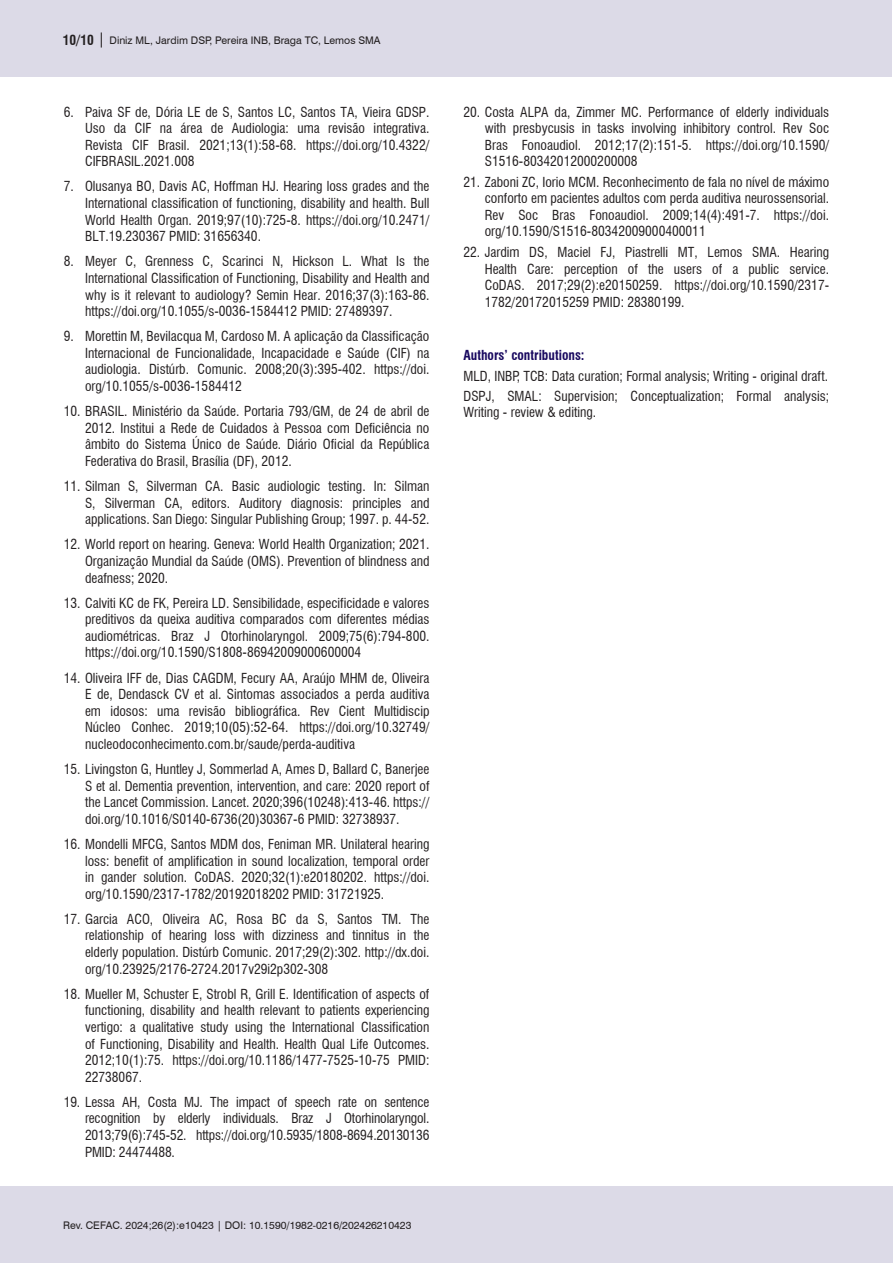
<style>
.page{position:relative;width:893px;height:1263px;background:#fff}
.page>*{position:absolute;margin:0;border:0;box-sizing:border-box;transform-origin:0 0}
.Contibuição_autor{font:condensed 13.5px/16.6px "Swiss 721 BT";color:#231f20;text-align:justify}
.Contibuição_autor_titulo{font:700 condensed 13.5px "Swiss 721 BT";color:#18085f}
.t1{font:10.5px "Swiss 721 BT";color:#231f20}
.s1{font-weight:700;font-stretch:condensed;font-size:13.5px}
.s2{font-size:15px}
</style>
<div class="page">
<div style="left:0;top:1186px;width:892px;height:77px;background:#dcdae7"></div>
<div style="left:0;top:0;width:892px;height:77px;background:#dcdae7"></div>
<p class="t1" style="left:63px;top:33px;width:319px"><span class="s1">10/10</span> <span class="s2">|</span> Diniz ML, Jardim DSP, Pereira INB, Braga TC, Lemos SMA</p>
<p class="Contibuição_autor" style="left:85px;top:103px;width:346px;text-indent:-21px">6. Paiva SF de, Dória LE de S, Santos LC, Santos TA, Vieira GDSP.<br>Uso da CIF na área de Audiologia: uma revisão integrativa.<br>Revista CIF Brasil. 2021;13(1):58-68. https://doi.org/10.4322/ CIFBRASIL.2021.008</p>
<p class="Contibuição_autor" style="left:85px;top:178px;width:346px;text-indent:-21px">7. Olusanya BO, Davis AC, Hoffman HJ. Hearing loss grades and the International classification of functioning, disability and health. Bull World Health Organ. 2019;97(10):725-8. https://doi.org/10.2471/ BLT.19.230367 PMID: 31656340.</p>
<p class="Contibuição_autor" style="left:85px;top:253px;width:346px;text-indent:-21px">8. Meyer C, Grenness C, Scarinci N, Hickson L. What Is the International Classification of Functioning, Disability and Health and why is it relevant to audiology? Semin Hear. 2016;37(3):163-86. https://doi.org/10.1055/s-0036-1584412 PMID: 27489397.</p>
<p class="Contibuição_autor" style="left:85px;top:328px;width:346px;text-indent:-21px">9. Morettin M, Bevilacqua M, Cardoso M. A aplicação da Classificação Internacional de Funcionalidade, Incapacidade e Saúde (CIF) na audiologia. Distúrb. Comunic. 2008;20(3):395-402. https://doi. org/10.1055/s-0036-1584412</p>
<p class="Contibuição_autor" style="left:85px;top:403px;width:346px;text-indent:-21px">10. BRASIL. Ministério da Saúde. Portaria 793/GM, de 24 de abril de 2012. Institui a Rede de Cuidados à Pessoa com Deficiência no âmbito do Sistema Único de Saúde. Diário Oficial da República Federativa do Brasil, Brasília (DF), 2012.</p>
<p class="Contibuição_autor" style="left:85px;top:478px;width:346px;text-indent:-21px">11. Silman S, Silverman CA. Basic audiologic testing. In: Silman S, Silverman CA, editors. Auditory diagnosis: principles and applications. San Diego: Singular Publishing Group; 1997. p. 44-52.</p>
<p class="Contibuição_autor" style="left:85px;top:536px;width:346px;text-indent:-21px">12. World report on hearing. Geneva: World Health Organization; 2021.<br>Organização Mundial da Saúde (OMS). Prevention of blindness and deafness; 2020.</p>
<p class="Contibuição_autor" style="left:85px;top:594px;width:346px;text-indent:-21px">13. Calviti KC de FK, Pereira LD. Sensibilidade, especificidade e valores preditivos da queixa auditiva comparados com diferentes médias audiométricas. Braz J Otorhinolaryngol. 2009;75(6):794-800. https://doi.org/10.1590/S1808-86942009000600004</p>
<p class="Contibuição_autor" style="left:85px;top:669px;width:346px;text-indent:-21px">14. Oliveira IFF de, Dias CAGDM, Fecury AA, Araújo MHM de, Oliveira E de, Dendasck CV et al. Sintomas associados a perda auditiva em idosos: uma revisão bibliográfica. Rev Cient Multidiscip Núcleo Conhec. 2019;10(05):52-64. https://doi.org/10.32749/ nucleodoconhecimento.com.br/saude/perda-auditiva</p>
<p class="Contibuição_autor" style="left:85px;top:761px;width:346px;text-indent:-21px">15. Livingston G, Huntley J, Sommerlad A, Ames D, Ballard C, Banerjee S et al. Dementia prevention, intervention, and care: 2020 report of the Lancet Commission. Lancet. 2020;396(10248):413-46. https:// doi.org/10.1016/S0140-6736(20)30367-6 PMID: 32738937.</p>
<p class="Contibuição_autor" style="left:85px;top:836px;width:346px;text-indent:-21px">16. Mondelli MFCG, Santos MDM dos, Feniman MR. Unilateral hearing loss: benefit of amplification in sound localization, temporal order in gander solution. CoDAS. 2020;32(1):e20180202. https://doi. org/10.1590/2317-1782/20192018202 PMID: 31721925.</p>
<p class="Contibuição_autor" style="left:85px;top:911px;width:346px;text-indent:-21px">17. Garcia ACO, Oliveira AC, Rosa BC da S, Santos TM. The relationship of hearing loss with dizziness and tinnitus in the elderly population. Distúrb Comunic. 2017;29(2):302. http://dx.doi. org/10.23925/2176-2724.2017v29i2p302-308</p>
<p class="Contibuição_autor" style="left:85px;top:985px;width:346px;text-indent:-21px">18. Mueller M, Schuster E, Strobl R, Grill E. Identification of aspects of functioning, disability and health relevant to patients experiencing vertigo: a qualitative study using the International Classification of Functioning, Disability and Health. Health Qual Life Outcomes.<br>2012;10(1):75. https://doi.org/10.1186/1477-7525-10-75 PMID:<br>22738067.</p>
<p class="Contibuição_autor" style="left:85px;top:1094px;width:346px;text-indent:-21px">19. Lessa AH, Costa MJ. The impact of speech rate on sentence recognition by elderly individuals. Braz J Otorhinolaryngol.<br>2013;79(6):745-52. https://doi.org/10.5935/1808-8694.20130136<br>PMID: 24474488.</p>
<p class="t1" style="left:63px;top:1218px;width:350px">Rev. CEFAC. 2024;26(2):e10423 | DOI: 10.1590/1982-0216/202426210423</p>
<p class="Contibuição_autor" style="left:485px;top:103px;width:346px;text-indent:-21px">20. Costa ALPA da, Zimmer MC. Performance of elderly individuals with presbycusis in tasks involving inhibitory control. Rev Soc Bras Fonoaudiol. 2012;17(2):151-5. https://doi.org/10.1590/ S1516-80342012000200008</p>
<p class="Contibuição_autor" style="left:485px;top:174px;width:346px;text-indent:-21px">21. Zaboni ZC, Iorio MCM. Reconhecimento de fala no nível de máximo conforto em pacientes adultos com perda auditiva neurossensorial.<br>Rev Soc Bras Fonoaudiol. 2009;14(4):491-7. https://doi. org/10.1590/S1516-80342009000400011</p>
<p class="Contibuição_autor" style="left:485px;top:244px;width:346px;text-indent:-21px">22. Jardim DS, Maciel FJ, Piastrelli MT, Lemos SMA. Hearing Health Care: perception of the users of a public service.<br>CoDAS. 2017;29(2):e20150259. https://doi.org/10.1590/2317- 1782/20172015259 PMID: 28380199.</p>
<p class="Contibuição_autor_titulo" style="left:463px;top:347px;width:123px">Authors’ contributions:</p>
<p class="Contibuição_autor" style="left:463px;top:367px;width:366px">MLD, INBP, TCB: Data curation; Formal analysis; Writing - original draft.</p>
<p class="Contibuição_autor" style="left:463px;top:388px;width:367px;line-height:16.2px">DSPJ, SMAL: Supervision; Conceptualization; Formal analysis;<br>Writing - review &amp; editing.</p>
</div>
